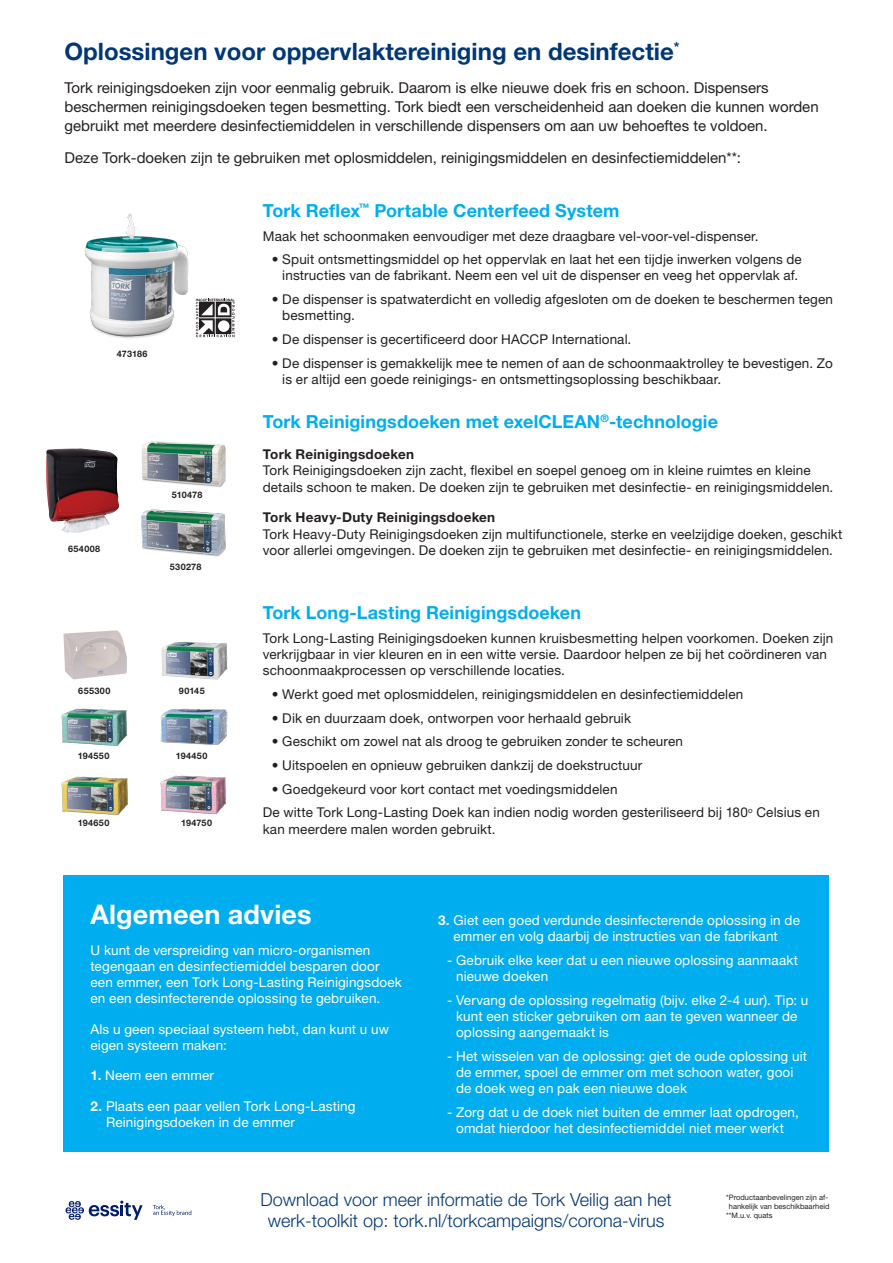
<style>
.page{position:relative;width:893px;height:1263px;background:#fff}
.page>*{position:absolute;margin:0;border:0;box-sizing:border-box;transform-origin:0 0}
.Subhead_5__Trends{font:700 27px "Helvetica Neue LT Std";letter-spacing:.005em;color:#fff}
.t1{font:700 24px "Helvetica Neue LT Std";color:#013775}
.Subhead_5__Trends-2{font:700 18px "Helvetica Neue LT Std";letter-spacing:.005em;color:#00aeef}
.t2{font:300 18px/21.6px "Helvetica Neue LT Std";color:#013775;text-align:center}
.Body{font:15px/18.8px "Helvetica Neue LT Std";color:#231f20}
.Subhead_5__Trends-3{font:13.5px/16.2px "Helvetica Neue LT Std";letter-spacing:.01em;color:#231f20}
.Subhead_5__Trends-4{font:13.5px/16.2px "Helvetica Neue LT Std";letter-spacing:.01em;color:#fff}
.Subhead_5__Trends-5{font:700 13.5px "Helvetica Neue LT Std";letter-spacing:.015em;color:#231f20}
.Subhead_5__Trends-6{font:700 9px "Helvetica Neue LT Std";letter-spacing:.04em;color:#231f20}
.t3{font:7.5px/9px "Helvetica Neue LT Std";color:#231f20;text-align:center}
.s1{font-weight:700}
</style>
<div class="page">
<div style="left:64px;top:875px;width:765px;height:276px;background:#00aeef"></div>
<svg style="left:66px;top:1200px;width:77px;height:20px"></svg>
<svg style="left:153px;top:1205px;width:38px;height:11px"></svg>
<img style="left:85px;top:213px;width:122px;height:125px">
<img style="left:161px;top:642px;width:66px;height:37px">
<img style="left:142px;top:441px;width:84px;height:46px">
<img style="left:141px;top:509px;width:85px;height:48px">
<svg style="left:196px;top:299px;width:39px;height:38px"></svg>
<img style="left:62px;top:708px;width:64px;height:38px">
<img style="left:62px;top:776px;width:65px;height:39px">
<img style="left:160px;top:708px;width:68px;height:37px">
<img style="left:160px;top:775px;width:66px;height:40px">
<img style="left:46px;top:448px;width:73px;height:85px">
<img style="left:63px;top:630px;width:64px;height:50px">
<p class="t1" style="left:65px;top:36px;width:616px">Oplossingen voor oppervlaktereiniging en desinfectie<sup>*</sup></p>
<p class="Body" style="left:65px;top:78px;width:756px">Tork reinigingsdoeken zijn voor eenmalig gebruik. Daarom is elke nieuwe doek fris en schoon. Dispensers beschermen reinigingsdoeken tegen besmetting. Tork biedt een verscheidenheid aan doeken die kunnen worden gebruikt met meerdere desinfectiemiddelen in verschillende dispensers om aan uw behoeftes te voldoen.</p>
<p class="Body" style="left:65px;top:148px;width:678px">Deze Tork-doeken zijn te gebruiken met oplosmiddelen, reinigingsmiddelen en desinfectiemiddelen**:</p>
<p class="Subhead_5__Trends-6" style="left:117px;top:349px;width:32px">473186</p>
<p class="Subhead_5__Trends-6" style="left:68px;top:543px;width:34px">654008</p>
<p class="Subhead_5__Trends-6" style="left:78px;top:685px;width:34px">655300</p>
<p class="Subhead_5__Trends-6" style="left:78px;top:750px;width:33px">194550</p>
<p class="Subhead_5__Trends-6" style="left:172px;top:489px;width:32px">510478</p>
<p class="Subhead_5__Trends-6" style="left:170px;top:561px;width:33px">530278</p>
<p class="Subhead_5__Trends-6" style="left:179px;top:685px;width:27px">90145</p>
<p class="Subhead_5__Trends-6" style="left:176px;top:750px;width:33px">194450</p>
<p class="Subhead_5__Trends-6" style="left:78px;top:817px;width:33px">194650</p>
<p class="Subhead_5__Trends-6" style="left:181px;top:817px;width:32px">194750</p>
<p class="Subhead_5__Trends-2" style="left:263px;top:199px;width:358px">Tork Reflex<sup>™</sup> Portable Centerfeed System</p>
<p class="Subhead_5__Trends-3" style="left:263px;top:228px;width:497px">Maak het schoonmaken eenvoudiger met deze draagbare vel-voor-vel-dispenser.</p>
<p class="Subhead_5__Trends-3" style="left:272px;top:251px;width:532px;text-align:center">• Spuit ontsmettingsmiddel op het oppervlak en laat het een tijdje inwerken volgens de instructies van de fabrikant. Neem een vel uit de dispenser en veeg het oppervlak af.</p>
<p class="Subhead_5__Trends-3" style="left:282px;top:291px;width:552px;text-indent:-11px">• De dispenser is spatwaterdicht en volledig afgesloten om de doeken te beschermen tegen besmetting.</p>
<p class="Subhead_5__Trends-3" style="left:272px;top:331px;width:361px">• De dispenser is gecertificeerd door HACCP International.</p>
<p class="Subhead_5__Trends-3" style="left:282px;top:355px;width:552px;text-indent:-11px">• De dispenser is gemakkelijk mee te nemen of aan de schoonmaaktrolley te bevestigen. Zo is er altijd een goede reinigings- en ontsmettingsoplossing beschikbaar.</p>
<p class="Subhead_5__Trends-2" style="left:263px;top:411px;width:457px">Tork Reinigingsdoeken met exelCLEAN<sup>®</sup>-technologie</p>
<p class="Subhead_5__Trends-5" style="left:263px;top:446px;width:153px">Tork Reinigingsdoeken</p>
<p class="Subhead_5__Trends-3" style="left:263px;top:462px;width:572px">Tork Reinigingsdoeken zijn zacht, flexibel en soepel genoeg om in kleine ruimtes en kleine details schoon te maken. De doeken zijn te gebruiken met desinfectie- en reinigingsmiddelen.</p>
<p class="Subhead_5__Trends-5" style="left:263px;top:509px;width:234px">Tork Heavy-Duty Reinigingsdoeken</p>
<p class="Subhead_5__Trends-3" style="left:263px;top:525px;width:581px">Tork Heavy-Duty Reinigingsdoeken zijn multifunctionele, sterke en veelzijdige doeken, geschikt voor allerlei omgevingen. De doeken zijn te gebruiken met desinfectie- en reinigingsmiddelen.</p>
<p class="Subhead_5__Trends-2" style="left:263px;top:602px;width:320px">Tork Long-Lasting Reinigingsdoeken</p>
<p class="Subhead_5__Trends-3" style="left:263px;top:630px;width:572px">Tork Long-Lasting Reinigingsdoeken kunnen kruisbesmetting helpen voorkomen. Doeken zijn verkrijgbaar in vier kleuren en in een witte versie. Daardoor helpen ze bij het coördineren van schoonmaakprocessen op verschillende locaties.</p>
<p class="Subhead_5__Trends-3" style="left:272px;top:686px;width:473px">• Werkt goed met oplosmiddelen, reinigingsmiddelen en desinfectiemiddelen</p>
<p class="Subhead_5__Trends-3" style="left:272px;top:710px;width:361px">• Dik en duurzaam doek, ontworpen voor herhaald gebruik</p>
<p class="Subhead_5__Trends-3" style="left:272px;top:733px;width:413px">• Geschikt om zowel nat als droog te gebruiken zonder te scheuren</p>
<p class="Subhead_5__Trends-3" style="left:272px;top:757px;width:372px">• Uitspoelen en opnieuw gebruiken dankzij de doekstructuur</p>
<p class="Subhead_5__Trends-3" style="left:272px;top:781px;width:347px">• Goedgekeurd voor kort contact met voedingsmiddelen</p>
<p class="Subhead_5__Trends-3" style="left:263px;top:804px;width:559px">De witte Tork Long-Lasting Doek kan indien nodig worden gesteriliseerd bij 180<sup>o</sup> Celsius en kan meerdere malen worden gebruikt.</p>
<p class="Subhead_5__Trends" style="left:90px;top:898px;width:223px">Algemeen advies</p>
<p class="Subhead_5__Trends-4" style="left:90px;top:942px;width:313px">U kunt de verspreiding van micro-organismen tegengaan en desinfectiemiddel besparen door een emmer, een Tork Long-Lasting Reinigingsdoek en een desinfecterende oplossing te gebruiken.</p>
<p class="Subhead_5__Trends-4" style="left:90px;top:1021px;width:300px">Als u geen speciaal systeem hebt, dan kunt u uw eigen systeem maken:</p>
<p class="Subhead_5__Trends-4" style="left:90px;top:1067px;width:125px"><span class="s1">1.</span> Neem een emmer</p>
<p class="Subhead_5__Trends-4" style="left:106px;top:1098px;width:251px;text-indent:-16px"><span class="s1">2.</span> Plaats een paar vellen Tork Long-Lasting<br>Reinigingsdoeken in de emmer</p>
<p class="Subhead_5__Trends-4" style="left:438px;top:912px;width:363px;text-align:center"><span class="s1">3.</span> Giet een goed verdunde desinfecterende oplossing in de emmer en volg daarbij de instructies van de fabrikant</p>
<p class="Subhead_5__Trends-4" style="left:456px;top:952px;width:344px;text-indent:-9px">- Gebruik elke keer dat u een nieuwe oplossing aanmaakt nieuwe doeken</p>
<p class="Subhead_5__Trends-4" style="left:456px;top:991px;width:354px;text-indent:-9px">- Vervang de oplossing regelmatig (bijv. elke 2-4 uur). Tip: u kunt een sticker gebruiken om aan te geven wanneer de oplossing aangemaakt is</p>
<p class="Subhead_5__Trends-4" style="left:456px;top:1048px;width:352px;text-indent:-9px">- Het wisselen van de oplossing: giet de oude oplossing uit de emmer, spoel de emmer om met schoon water, gooi de doek weg en pak een nieuwe doek</p>
<p class="Subhead_5__Trends-4" style="left:447px;top:1104px;width:353px;text-align:center">- Zorg dat u de doek niet buiten de emmer laat opdrogen, omdat hierdoor het desinfectiemiddel niet meer werkt</p>
<p class="t2" style="left:260px;top:1188px;width:413px">Download voor meer informatie de Tork Veilig aan het werk-toolkit op: tork.nl/torkcampaigns/corona-virus</p>
<p class="t3" style="left:726px;top:1193px;width:105px">*Productaanbevelingen zijn af&shy;hankelijk van beschikbaarheid</p>
<p class="t3" style="left:726px;top:1211px;width:48px">**M.u.v. quats</p>
</div>
